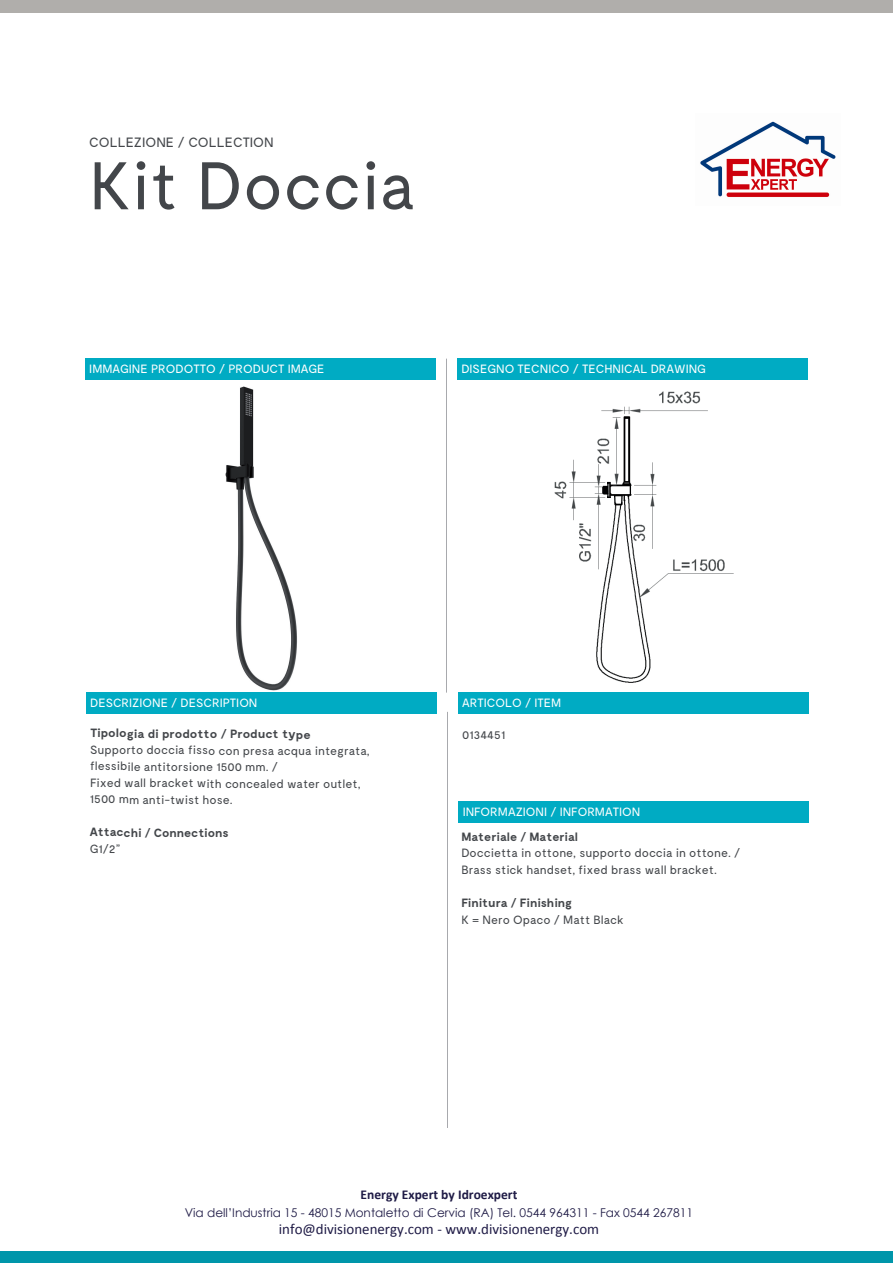
<style>
.page{position:relative;width:893px;height:1263px;background:#fff}
.page>*{position:absolute;margin:0;border:0;box-sizing:border-box;transform-origin:0 0}
.t1{font:67.2px "Moderat";color:#43464a}
.t2{font:15px "Calibri";color:#1f1b46}
.t3{font:700 13.5px "Calibri";color:#1f1b46}
.t4{font:13.5px "Moderat";color:#43464a}
.t5{font:12px/16.4px "Moderat";letter-spacing:-.005em;color:#43464a}
.t6{font:12px "Moderat";color:#fff}
.t7{font:700 12px "Moderat";letter-spacing:-.005em;color:#43464a}
.t8{font:12px "Century Gothic";color:#1f1b46}
</style>
<div class="page">
<img style="left:206px;top:386px;width:106px;height:307px">
<div style="left:0;top:0;width:893px;height:12px;background:#b0aeab"></div>
<div style="left:0;top:1251px;width:893px;height:12px;background:#0096aa"></div>
<div style="left:86px;top:693px;width:351px;height:21px;background:#00abc3"></div>
<div style="left:458px;top:693px;width:351px;height:21px;background:#00abc3"></div>
<div style="left:85px;top:359px;width:351px;height:21px;background:#00abc3"></div>
<div style="left:457px;top:359px;width:351px;height:21px;background:#00abc3"></div>
<hr style="left:446px;top:359px;width:1px;height:334px;background:#a8a9ad">
<hr style="left:447px;top:712px;width:1px;height:416px;background:#a8a9ad">
<img style="left:554px;top:391px;width:180px;height:292px">
<div style="left:458px;top:802px;width:351px;height:21px;background:#00abc3"></div>
<img style="left:700px;top:121px;width:136px;height:76px">
<p class="t4" style="left:89px;top:135px;width:186px">COLLEZIONE / COLLECTION</p>
<h1 class="t1" style="left:89px;top:148px;width:328px">Kit Doccia</h1>
<p class="t6" style="left:89px;top:362px;width:237px">IMMAGINE PRODOTTO / PRODUCT IMAGE</p>
<p class="t6" style="left:461px;top:362px;width:246px">DISEGNO TECNICO / TECHNICAL DRAWING</p>
<p class="t6" style="left:90px;top:696px;width:169px">DESCRIZIONE / DESCRIPTION</p>
<p class="t6" style="left:462px;top:696px;width:101px">ARTICOLO / ITEM</p>
<p class="t5" style="left:462px;top:727px;width:45px">0134451</p>
<p class="t7" style="left:90px;top:727px;width:222px">Tipologia di prodotto / Product type</p>
<p class="t5" style="left:90px;top:743px;width:281px">Supporto doccia fisso con presa acqua integrata, flessibile antitorsione 1500 mm. /<br>Fixed wall bracket with concealed water outlet, 1500 mm anti-twist hose.</p>
<p class="t7" style="left:90px;top:826px;width:140px">Attacchi / Connections</p>
<p class="t5" style="left:90px;top:841px;width:32px">G1/2”</p>
<p class="t6" style="left:463px;top:805px;width:179px">INFORMAZIONI / INFORMATION</p>
<p class="t7" style="left:461px;top:830px;width:118px">Materiale / Material</p>
<p class="t5" style="left:461px;top:845px;width:280px">Doccietta in ottone, supporto doccia in ottone. /<br>Brass stick handset, fixed brass wall bracket.</p>
<p class="t7" style="left:461px;top:896px;width:112px">Finitura / Finishing</p>
<p class="t5" style="left:461px;top:911px;width:164px">K = Nero Opaco / Matt Black</p>
<p class="t3" style="left:361px;top:1189px;width:158px">Energy Expert by Idroexpert</p>
<p class="t8" style="left:185px;top:1208px;width:510px">Via dell’Industria 15 - 48015 Montaletto di Cervia (RA) Tel. 0544 964311 - Fax 0544 267811</p>
<p class="t2" style="left:279px;top:1223px;width:322px">info@divisionenergy.com - www.divisionenergy.com</p>
</div>
